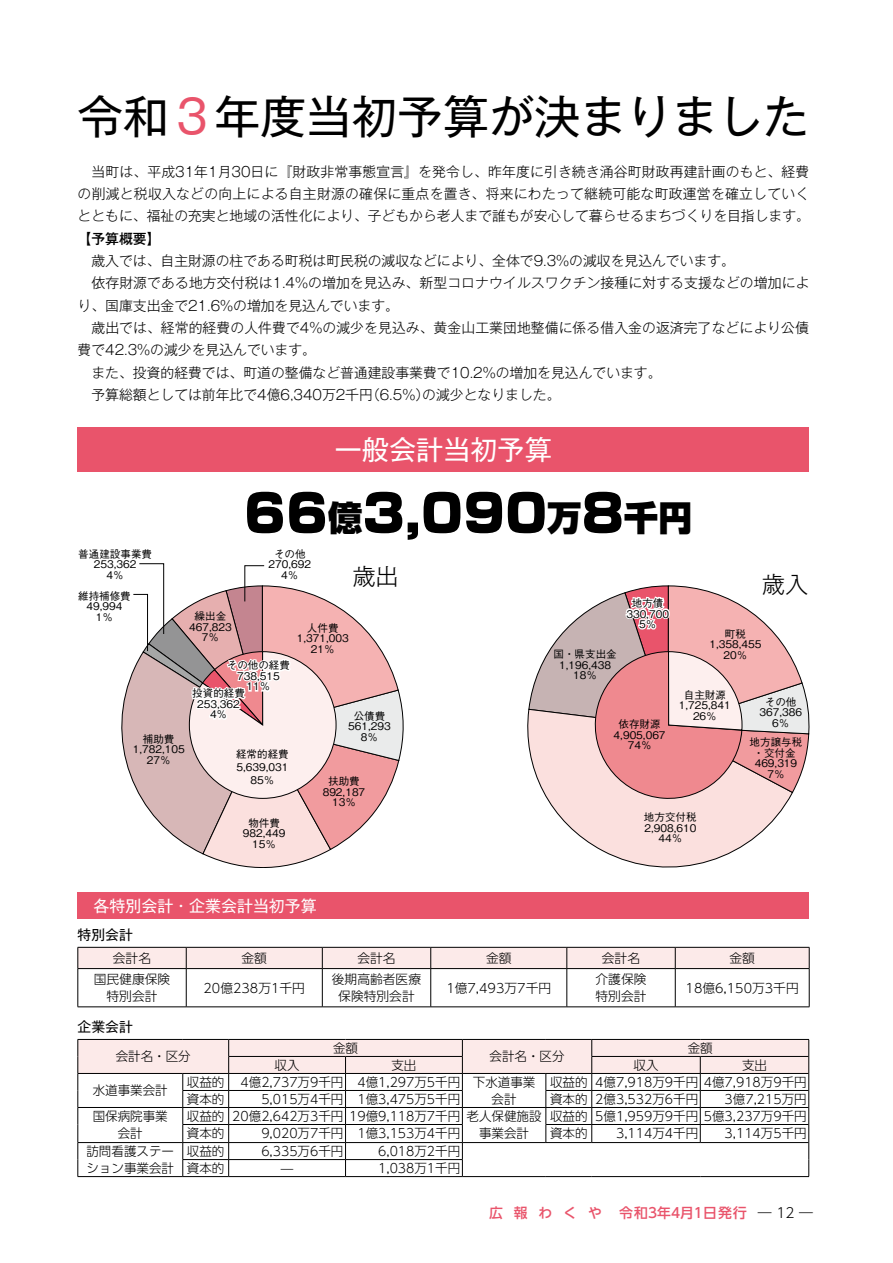
<style>
.page{position:relative;width:893px;height:1263px;background:#fff}
.page>*{position:absolute;margin:0;border:0;box-sizing:border-box;transform-origin:0 0}
.t1{font:900 51.6px "Shin Go Pr 6 N";color:#000}
.t2{font:45.75px "Gothic MB101 Pr 6 N";color:#000}
.t3{font:27.15px "Gothic MB101 Pr 6 N";color:#fff}
.t4{font:300 22.8px "Gothic MB101 Pr 6 N";color:#000}
.t5{font:15.9px "Gothic MB101 Pr 6 N";color:#fff}
.t6{font:300 13.8px/22.4px "Gothic MB101 Pr 6 N";color:#000;text-align:justify}
.t7{font:500 13.8px "UD Shin Go NT Pro";color:#e9546b}
.t8{font:13.8px "Gothic MB101 Pr 6 N";color:#000}
.t9{font:500 13.8px "Gothic MB101 Pr 6 N";color:#000}
.t10{font:300 12.75px/17px "UD Shin Go Pro";color:#000}
.t11{font:500 10.5px/10.5px "Gothic BBB Pr 6";color:#000;text-align:center}
.s1{color:#e9546b}
.s2{font-size:34.5px}
.s3{font-weight:300;color:#000}
</style>
<div class="page">
<div style="left:78px;top:893px;width:731px;height:26px;background:#e9546b"></div>
<div style="left:78px;top:427px;width:731px;height:45px;background:#e9546b"></div>
<div style="left:78px;top:947px;width:732px;height:21px;background:#fceae9"></div>
<hr style="left:78px;top:968px;width:108px;height:1px;background:#000">
<hr style="left:78px;top:969px;width:1px;height:38px;background:#000">
<hr style="left:186px;top:968px;width:136px;height:1px;background:#000">
<hr style="left:186px;top:969px;width:1px;height:38px;background:#000">
<hr style="left:322px;top:968px;width:109px;height:1px;background:#000">
<hr style="left:322px;top:969px;width:1px;height:38px;background:#000">
<hr style="left:431px;top:968px;width:136px;height:1px;background:#000">
<hr style="left:430px;top:969px;width:1px;height:38px;background:#000">
<hr style="left:567px;top:968px;width:108px;height:1px;background:#000">
<hr style="left:567px;top:969px;width:1px;height:38px;background:#000">
<hr style="left:675px;top:968px;width:134px;height:1px;background:#000">
<hr style="left:675px;top:969px;width:1px;height:38px;background:#000">
<hr style="left:809px;top:969px;width:1px;height:38px;background:#000">
<hr style="left:78px;top:1006px;width:108px;height:1px;background:#000">
<hr style="left:186px;top:1006px;width:136px;height:1px;background:#000">
<hr style="left:322px;top:1006px;width:109px;height:1px;background:#000">
<hr style="left:431px;top:1006px;width:136px;height:1px;background:#000">
<hr style="left:567px;top:1006px;width:108px;height:1px;background:#000">
<hr style="left:675px;top:1006px;width:134px;height:1px;background:#000">
<hr style="left:78px;top:1176px;width:105px;height:1px;background:#000">
<hr style="left:183px;top:1176px;width:46px;height:1px;background:#000">
<hr style="left:229px;top:1176px;width:117px;height:1px;background:#000">
<hr style="left:346px;top:1176px;width:116px;height:1px;background:#000">
<hr style="left:462px;top:1176px;width:84px;height:1px;background:#000">
<hr style="left:546px;top:1176px;width:46px;height:1px;background:#000">
<hr style="left:592px;top:1176px;width:108px;height:1px;background:#000">
<hr style="left:700px;top:1176px;width:109px;height:1px;background:#000">
<svg style="left:78px;top:1039px;width:731px;height:137px"></svg>
<svg style="left:527px;top:585px;width:282px;height:283px"></svg>
<svg style="left:121px;top:563px;width:283px;height:305px"></svg>
<h2 class="t2" style="left:78px;top:79px;width:733px">令和<span class="s1">３</span>年度当初予算が決まりました</h2>
<p class="t6" style="left:78px;top:159px;width:734px">　当町は、平成31年1月30日に『財政非常事態宣言』を発令し、昨年度に引き続き涌谷町財政再建計画のもと、経費の削減と税収入などの向上による自主財源の確保に重点を置き、将来にわたって継続可能な町政運営を確立していくとともに、福祉の充実と地域の活性化により、子どもから老人まで誰もが安心して暮らせるまちづくりを目指します。</p>
<p class="t9" style="left:78px;top:227px;width:84px">【予算概要】</p>
<p class="t6" style="left:78px;top:248px;width:733px;text-align:left">　歳入では、自主財源の柱である町税は町民税の減収などにより、全体で9.3%の減収を見込んでいます。<br>　依存財源である地方交付税は1.4%の増加を見込み、新型コロナウイルスワクチン接種に対する支援などの増加により、国庫支出金で21.6%の増加を見込んでいます。<br>　歳出では、経常的経費の人件費で4%の減少を見込み、黄金山工業団地整備に係る借入金の返済完了などにより公債費で42.3%の減少を見込んでいます。<br>　また、投資的経費では、町道の整備など普通建設事業費で10.2%の増加を見込んでいます。<br>　予算総額としては前年比で4億6,340万2千円（6.5%）の減少となりました。</p>
<h3 class="t3" style="left:335px;top:427px;width:218px">一般会計当初予算</h3>
<h1 class="t1" style="left:244px;top:472px;width:450px">66<span class="s2">億</span>3,090<span class="s2">万</span>8<span class="s2">千円</span></h1>
<p class="t11" style="left:78px;top:548px;width:75px">普通建設事業費<br>253,362<br>4％</p>
<p class="t11" style="left:269px;top:548px;width:44px">その他<br>270,692<br>4％</p>
<h3 class="t4" style="left:353px;top:557px;width:47px">歳出</h3>
<h3 class="t4" style="left:762px;top:566px;width:47px">歳入</h3>
<p class="t11" style="left:78px;top:590px;width:54px">維持補修費<br>49,994<br>1％</p>
<p class="t11" style="left:626px;top:597px;width:44px">地方債<br>330,700<br>5％</p>
<p class="t11" style="left:189px;top:610px;width:44px">繰出金<br>467,823<br>7％</p>
<p class="t11" style="left:297px;top:622px;width:53px">人件費<br>1,371,003<br>21％</p>
<p class="t11" style="left:709px;top:628px;width:53px">町税<br>1,358,455<br>20％</p>
<p class="t11" style="left:759px;top:696px;width:44px">その他<br>367,386<br>6％</p>
<p class="t11" style="left:750px;top:736px;width:54px">地方譲与税・交付金<br>469,319<br>7％</p>
<p class="t11" style="left:553px;top:648px;width:65px">国・県支出金<br>1,196,438<br>18％</p>
<p class="t11" style="left:227px;top:659px;width:65px">その他の経費<br>738,515<br>11％</p>
<p class="t11" style="left:192px;top:687px;width:54px">投資的経費<br>253,362<br>4％</p>
<p class="t11" style="left:679px;top:689px;width:53px">自主財源<br>1,725,841<br>26％</p>
<p class="t11" style="left:348px;top:710px;width:44px">公債費<br>561,293<br>8％</p>
<p class="t11" style="left:323px;top:775px;width:44px">扶助費<br>892,187<br>13％</p>
<p class="t11" style="left:614px;top:718px;width:53px">依存財源<br>4,905,067<br>74％</p>
<p class="t11" style="left:133px;top:733px;width:53px">補助費<br>1,782,105<br>27％</p>
<p class="t11" style="left:236px;top:747px;width:54px;line-height:12.6px">経常的経費<br>5,639,031<br>85％</p>
<p class="t11" style="left:243px;top:817px;width:44px">物件費<br>982,449<br>15％</p>
<p class="t5" style="left:78px;top:893px;width:241px">　各特別会計・企業会計当初予算</p>
<p class="t8" style="left:78px;top:924px;width:57px">特別会計</p>
<p class="t11" style="left:644px;top:811px;width:54px">地方交付税<br>2,908,610<br>44％</p>
<p class="t10" style="left:113px;top:949px;width:40px">会計名</p>
<p class="t10" style="left:242px;top:949px;width:27px">金額</p>
<p class="t10" style="left:357px;top:949px;width:40px">会計名</p>
<p class="t10" style="left:486px;top:949px;width:27px">金額</p>
<p class="t10" style="left:602px;top:949px;width:40px">会計名</p>
<p class="t10" style="left:729px;top:949px;width:27px">金額</p>
<p class="t10" style="left:94px;top:970px;width:78px;text-align:center">国民健康保険特別会計</p>
<p class="t10" style="left:203px;top:979px;width:103px">20億238万1千円</p>
<p class="t10" style="left:332px;top:970px;width:91px;text-align:center">後期高齢者医療保険特別会計</p>
<p class="t10" style="left:446px;top:979px;width:106px">1億7,493万7千円</p>
<p class="t10" style="left:595px;top:970px;width:53px">介護保険特別会計</p>
<p class="t10" style="left:686px;top:979px;width:115px">18億6,150万3千円</p>
<p class="t8" style="left:78px;top:1015px;width:57px">企業会計</p>
<p class="t10" style="left:116px;top:1047px;width:77px">会計名・区分</p>
<p class="t10" style="left:333px;top:1039px;width:27px">金額</p>
<p class="t10" style="left:688px;top:1039px;width:27px">金額</p>
<p class="t10" style="left:489px;top:1047px;width:77px">会計名・区分</p>
<p class="t10" style="left:275px;top:1056px;width:27px">収入</p>
<p class="t10" style="left:391px;top:1056px;width:27px">支出</p>
<p class="t10" style="left:633px;top:1056px;width:27px">収入</p>
<p class="t10" style="left:742px;top:1056px;width:27px">支出</p>
<p class="t10" style="left:93px;top:1081px;width:77px">水道事業会計</p>
<p class="t10" style="left:187px;top:1073px;width:39px">収益的</p>
<p class="t10" style="left:492px;top:1073px;width:45px;text-indent:-251px">4億2,737万9千円 4億1,297万5千円 下水道事業会計</p>
<p class="t10" style="left:550px;top:1073px;width:258px">収益的 4億7,918万9千円 4億7,918万9千円</p>
<p class="t10" style="left:187px;top:1090px;width:39px">資本的</p>
<p class="t10" style="left:261px;top:1090px;width:200px">5,015万4千円 1億3,475万5千円</p>
<p class="t10" style="left:550px;top:1090px;width:150px">資本的 2億3,532万6千円</p>
<p class="t10" style="left:725px;top:1090px;width:84px">3億7,215万円</p>
<p class="t10" style="left:93px;top:1107px;width:77px;text-align:center">国保病院事業会計</p>
<p class="t10" style="left:479px;top:1107px;width:64px;line-height:17.5px;text-indent:-292px">収益的 20億2,642万3千円 19億9,118万7千円老人保健施設事業会計</p>
<p class="t10" style="left:550px;top:1107px;width:258px">収益的 5億1,959万9千円 5億3,237万9千円</p>
<p class="t10" style="left:187px;top:1124px;width:39px">資本的</p>
<p class="t10" style="left:261px;top:1124px;width:200px">9,020万7千円 1億3,153万4千円</p>
<p class="t10" style="left:550px;top:1124px;width:39px">資本的</p>
<p class="t10" style="left:616px;top:1124px;width:84px">3,114万4千円</p>
<p class="t10" style="left:725px;top:1124px;width:84px">3,114万5千円</p>
<p class="t10" style="left:86px;top:1142px;width:89px">訪問看護ステーション事業会計</p>
<p class="t10" style="left:187px;top:1142px;width:39px">収益的</p>
<p class="t10" style="left:261px;top:1142px;width:84px">6,335万6千円</p>
<p class="t10" style="left:378px;top:1142px;width:84px">6,018万2千円</p>
<p class="t10" style="left:187px;top:1159px;width:39px">資本的</p>
<p class="t10" style="left:281px;top:1159px;width:14px">—</p>
<p class="t10" style="left:378px;top:1159px;width:84px">1,038万1千円</p>
<p class="t7" style="left:489px;top:1201px;width:326px">広 報 わ く や 令和3年4月1日発行 <span class="s3">― 12 ―</span></p>
</div>
